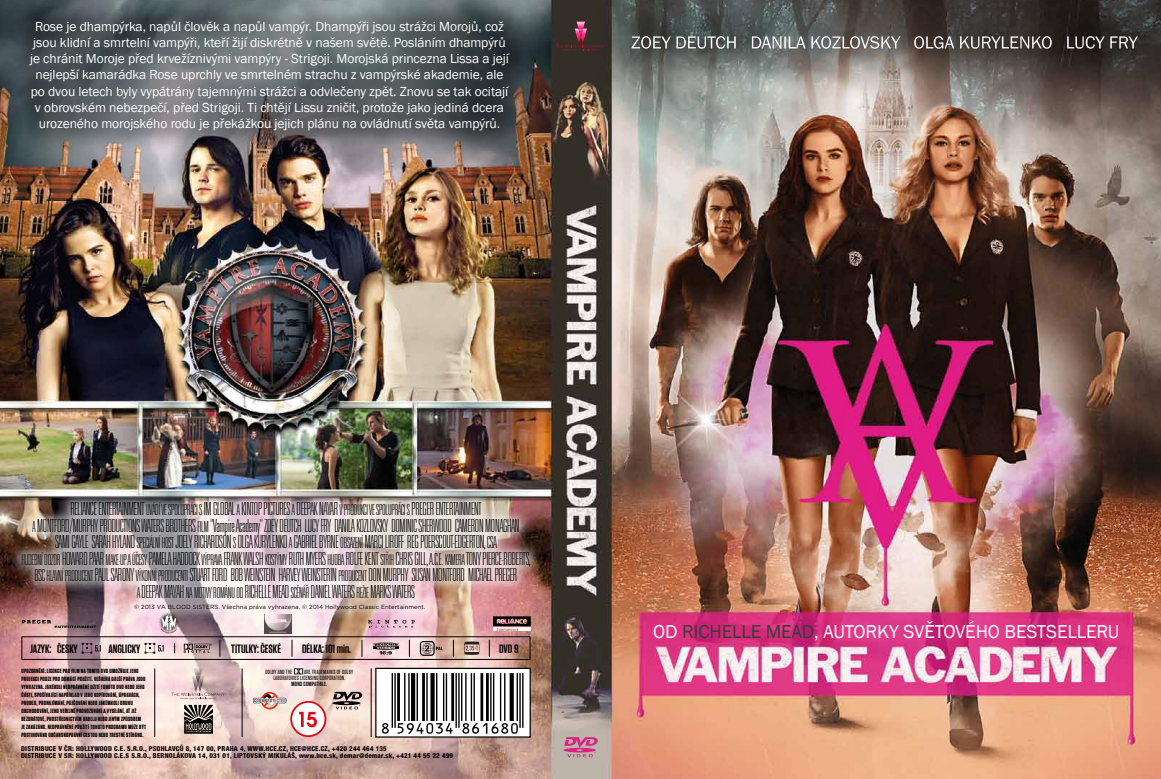
<style>
.page{position:relative;width:1161px;height:779px;background:#fff}
.page>*{position:absolute;margin:0;border:0;box-sizing:border-box;transform-origin:0 0}
.t1{font:19.2px "Franklin Gothic";letter-spacing:-.005em;color:#fff}
.t2{font:100 ultra-condensed 18px/16.5px "Univers";letter-spacing:-.015em;color:#000;text-align:center}
.t3{font:13.5px/16.2px "Franklin Gothic";letter-spacing:-.005em;color:#fff;text-align:center}
.t4{font:600 12.15px "Tungsten";color:#000}
.t5{font:800 condensed 6.75px/6.8px "Helvetica Neue LT Pro";letter-spacing:.03em;color:#000}
.t6{font:700 6px/7.9px "Tungsten";letter-spacing:.03em;color:#000}
.t7{font:6px "Gotham";color:#000}
.t8{font:500 6px/6px "Tungsten";letter-spacing:.04em;color:#000}
.t9{font:600 6px "Tungsten";letter-spacing:.04em;color:#000}
.s1{font-size:15px}
.s2{font-size:16.5px}
.s3{color:#3c3c3b}
</style>
<div class="page">
<img style="left:0;top:0;width:1161px;height:778px">
<svg style="left:563px;top:736px;width:35px;height:21px"></svg>
<svg style="left:184px;top:704px;width:29px;height:29px"></svg>
<div style="left:10px;top:490px;width:532px;height:119px;background:#fff;opacity:.64"></div>
<div style="left:123px;top:592px;width:313px;height:29px;background:#fff;opacity:.64"></div>
<div style="left:590px;top:0;width:571px;height:92px;background:#000;opacity:.73"></div>
<svg style="left:632px;top:36px;width:506px;height:13px;background:#747371"></svg>
<div style="left:5px;top:0;width:528px;height:154px;background:#000;opacity:.35"></div>
<svg style="left:556px;top:22px;width:49px;height:28px"></svg>
<img style="left:493px;top:616px;width:37px;height:14px">
<img style="left:264px;top:613px;width:27px;height:20px">
<img style="left:369px;top:619px;width:46px;height:8px">
<img style="left:21px;top:620px;width:76px;height:7px">
<svg style="left:158px;top:611px;width:22px;height:22px"></svg>
<img style="left:191px;top:675px;width:14px;height:16px">
<svg style="left:193px;top:668px;width:9px;height:16px"></svg>
<svg style="left:171px;top:692px;width:53px;height:6px"></svg>
<svg style="left:464px;top:641px;width:15px;height:13px"></svg>
<svg style="left:184px;top:643px;width:28px;height:9px"></svg>
<svg style="left:420px;top:640px;width:23px;height:15px"></svg>
<svg style="left:145px;top:642px;width:19px;height:11px"></svg>
<svg style="left:82px;top:642px;width:19px;height:11px"></svg>
<svg style="left:220px;top:639px;width:1px;height:17px"></svg>
<svg style="left:362px;top:639px;width:1px;height:17px"></svg>
<svg style="left:292px;top:639px;width:1px;height:17px"></svg>
<svg style="left:409px;top:639px;width:1px;height:17px"></svg>
<svg style="left:453px;top:639px;width:1px;height:17px"></svg>
<svg style="left:489px;top:639px;width:1px;height:17px"></svg>
<svg style="left:373px;top:642px;width:26px;height:12px"></svg>
<hr style="left:371px;top:668px;width:1px;height:68px;background:#000">
<hr style="left:242px;top:668px;width:1px;height:68px;background:#000">
<svg style="left:375px;top:667px;width:156px;height:70px"></svg>
<svg style="left:253px;top:691px;width:33px;height:18px"></svg>
<svg style="left:332px;top:691px;width:30px;height:18px"></svg>
<svg style="left:294px;top:668px;width:9px;height:6px"></svg>
<svg style="left:290px;top:700px;width:36px;height:36px"></svg>
<div style="left:292px;top:702px;width:32px;height:32px;background:#fff;border-radius:50%"></div>
<svg style="left:299px;top:711px;width:18px;height:16px"></svg>
<hr style="left:154px;top:668px;width:1px;height:68px;background:#000">
<hr style="left:522px;top:672px;width:1px;height:55px;background:#000">
<hr style="left:519px;top:672px;width:2px;height:55px;background:#000">
<hr style="left:516px;top:672px;width:2px;height:48px;background:#000">
<svg style="left:510px;top:672px;width:4px;height:48px"></svg>
<hr style="left:504px;top:672px;width:1px;height:48px;background:#000">
<hr style="left:500px;top:672px;width:1px;height:48px;background:#000">
<hr style="left:493px;top:672px;width:1px;height:48px;background:#000">
<hr style="left:490px;top:672px;width:1px;height:48px;background:#000">
<hr style="left:486px;top:672px;width:3px;height:48px;background:#000">
<hr style="left:480px;top:672px;width:3px;height:48px;background:#000">
<hr style="left:473px;top:672px;width:2px;height:48px;background:#000">
<hr style="left:471px;top:672px;width:1px;height:48px;background:#000">
<hr style="left:465px;top:672px;width:2px;height:48px;background:#000">
<hr style="left:461px;top:672px;width:1px;height:48px;background:#000">
<hr style="left:458px;top:672px;width:2px;height:55px;background:#000">
<hr style="left:455px;top:672px;width:2px;height:55px;background:#000">
<hr style="left:451px;top:672px;width:3px;height:48px;background:#000">
<hr style="left:446px;top:672px;width:1px;height:48px;background:#000">
<hr style="left:443px;top:672px;width:1px;height:48px;background:#000">
<hr style="left:436px;top:672px;width:1px;height:48px;background:#000">
<div style="left:430px;top:672px;width:5px;height:48px;background:#000"></div>
<hr style="left:426px;top:672px;width:2px;height:48px;background:#000">
<hr style="left:422px;top:672px;width:3px;height:48px;background:#000">
<hr style="left:417px;top:672px;width:1px;height:48px;background:#000">
<hr style="left:411px;top:672px;width:4px;height:48px;background:#000">
<hr style="left:408px;top:672px;width:2px;height:48px;background:#000">
<hr style="left:404px;top:672px;width:1px;height:48px;background:#000">
<hr style="left:397px;top:672px;width:3px;height:48px;background:#000">
<hr style="left:394px;top:672px;width:2px;height:55px;background:#000">
<hr style="left:392px;top:672px;width:1px;height:55px;background:#000">
<svg style="left:382px;top:722px;width:136px;height:11px"></svg>
<p class="t3" style="left:30px;top:18px;width:480px">Rose je dhampýrka, napůl člověk a napůl vampýr. Dhampýři jsou strážci Morojů, což jsou klidní a smrtelní vampýři, kteří žijí diskrétně v našem světě. Posláním dhampýrů je chránit Moroje před krvežíznivými vampýry - Strigoji. Morojská princezna Lissa a její nejlepší kamarádka Rose uprchly ve smrtelném strachu z vampýrské akademie, ale po dvou letech byly vypátrány tajemnými strážci a odvlečeny zpět. Znovu se tak ocitají v obrovském nebezpečí, před Strigoji. Ti chtějí Lissu zničit, protože jako jediná dcera urozeného morojského rodu je překážkou jejich plánu na ovládnutí světa vampýrů.</p>
<p class="t2" style="left:21px;top:500px;width:511px">RELIANCE ENTERTAINMENT <span class="s1">UVÁDÍ VE SPOLUPRÁCI S</span> IM GLOBAL <span class="s1">A</span> KINTOP PICTURES <span class="s1">A</span> DEEPAK NAYAR <span class="s1">V PRODUKCI VE SPOLUPRÁCI S</span> PREGER ENTERTAINMENT<br><span class="s1">A</span> MONTFORD/MURPHY PRODUCTIONS WATERS BROTHERS <span class="s1">FILM</span> "Vampire Academy" ZOEY DEUTCH LUCY FRY DANILA KOZLOVSKY DOMINIC SHERWOOD CAMERON MONAGHAN<br>SAMI GAYLE SARAH HYLAND <span class="s1">SPECIÁLNÍ HOST</span> JOELY RICHARDSON <span class="s1">S</span> OLGA KURYLENKO <span class="s1">A</span> GABRIEL BYRNE <span class="s1">OBSAZENÍ</span> MARCI LIROFF REG POERSCOUT-EDGERTON, <span class="s2">CSA<br></span><span class="s1">HUDEBNÍ DOZOR</span> HOWARD PAAR <span class="s1">MAKE-UP A ÚCESY</span> PAMELA HADDOCK <span class="s1">VÝPRAVA</span> FRANK WALSH <span class="s1">KOSTÝMY</span> RUTH MYERS <span class="s1">HUDBA</span> ROLFE KENT <span class="s1">STRIH</span> CHRIS GILL, <span class="s2">A.C.E.</span> <span class="s1">KAMERA</span> TONY PIERCE-ROBERTS, <span class="s2">BSC</span><span class="s1">HLAVNÍ PRODUCENT</span> PAUL SARONY <span class="s1">VÝKONNÍ PRODUCENTI</span> STUART FORD BOB WEINSTEIN HARVEY WEINSTERIN <span class="s1">PRODUCENT</span> DON MURPHY SUSAN MONTFORD MICHAEL PREGER<br><span class="s1">A</span> DEEPAK MAYAH <span class="s1">NA MOTIVY ROMÁNU OD</span> RICHELLE MEAD <span class="s1">SCÉNÁR</span>ˇ DANIEL WATERS <span class="s1">REŽIE</span> MARKS WATERS</p>
<p class="t2" style="left:136px;top:549px;width:3px">ˇ</p>
<p class="t2" style="left:387px;top:549px;width:3px">ˇ</p>
<p class="t7" style="left:134px;top:602px;width:293px">© 2013 VA BLOOD SISTERS. Všechna práva vyhrazena. © 2014 Hollywood Classic Entertainment.</p>
<p class="t4" style="left:30px;top:641px;width:49px">JAZYK: ČESKY</p>
<p class="t4" style="left:108px;top:641px;width:29px">ANGLICKY</p>
<p class="t4" style="left:231px;top:641px;width:51px">TITULKY: ČESKÉ</p>
<p class="t4" style="left:302px;top:641px;width:51px">DÉLKA: 101 MIN.</p>
<p class="t4" style="left:499px;top:641px;width:21px">DVD 9</p>
<p class="t6" style="left:21px;top:667px;width:126px">UPOZORNĚNÍ: LICENCE PRO FILM NA TOMTO DVD UMOŽŇUJE JEHO PROJEKCI POUZE PRO DOMÁCÍ POUŽITÍ. VEŠKERÁ DALŠÍ PRÁVA JSOU VYHRAZENA. JAKÉKOLI NEOPRÁVNĚNÉ UŽITÍ TOHOTO DVD NEBO JEHO ČÁSTI, SPOČÍVAJÍCÍ NAPŘÍKLAD V JEHO KOPÍROVÁNÍ, ÚPRAVÁCH, PRODEJI, PRONAJÍMÁNÍ, PŮJČOVÁNÍ NEBO JAKÉMKOLI DRUHU OBCHODOVÁNÍ, JEHO VEŘEJNÉ PROVOZOVÁNÍ A VYSÍLÁNÍ, AŤ JIŽ BEZDRÁTOVÉ, PROSTŘEDNICTVÍM KABELU NEBO JINÝM ZPŮSOBEM<br>JE ZAKÁZÁNO. NEOPRÁVNĚNÉ POUŽITÍ TOHOTO PROGRAMU MŮŽE BÝT POSTIHOVÁNO OBČANSKOPRÁVNÍ CESTOU NEBO TRESTNĚ STÍHÁNO.</p>
<p class="t8" style="left:265px;top:669px;width:28px">DOLBY AND THE</p>
<p class="t8" style="left:273px;top:669px;width:81px;text-indent:31px">ARE TRADEMARKS OF DOLBY<br>LABORATORIES LICENSING CORPORATION.</p>
<p class="t9" style="left:291px;top:680px;width:37px">MONO COMPATIBLE.</p>
<p class="t5" style="left:21px;top:744px;width:367px">DISTRIBUCE V ČR: HOLLYWOOD C.E. S.R.O., PSOHLAVCŮ 8, 147 00, PRAHA 4, WWW.HCE.CZ, HCE@HCE.CZ, +420 244 464 135<br>DISTRIBUCE V SR: HOLLYWOOD C.E.S S.R.O., BERNOLÁKOVA</p>
<p class="t5" style="left:198px;top:751px;width:256px">14, 031 01, LIPTOVSKÝ MIKULÁŠ, WWW.HCE.SK, DEMAR@DEMAR.SK, +421 44 55 22 499</p>
<p class="t1" style="left:653px;top:619px;width:468px">OD <span class="s3">RICHELLE MEAD</span>, AUTORKY SVĚTOVÉHO BESTSELLERU</p>
</div>
